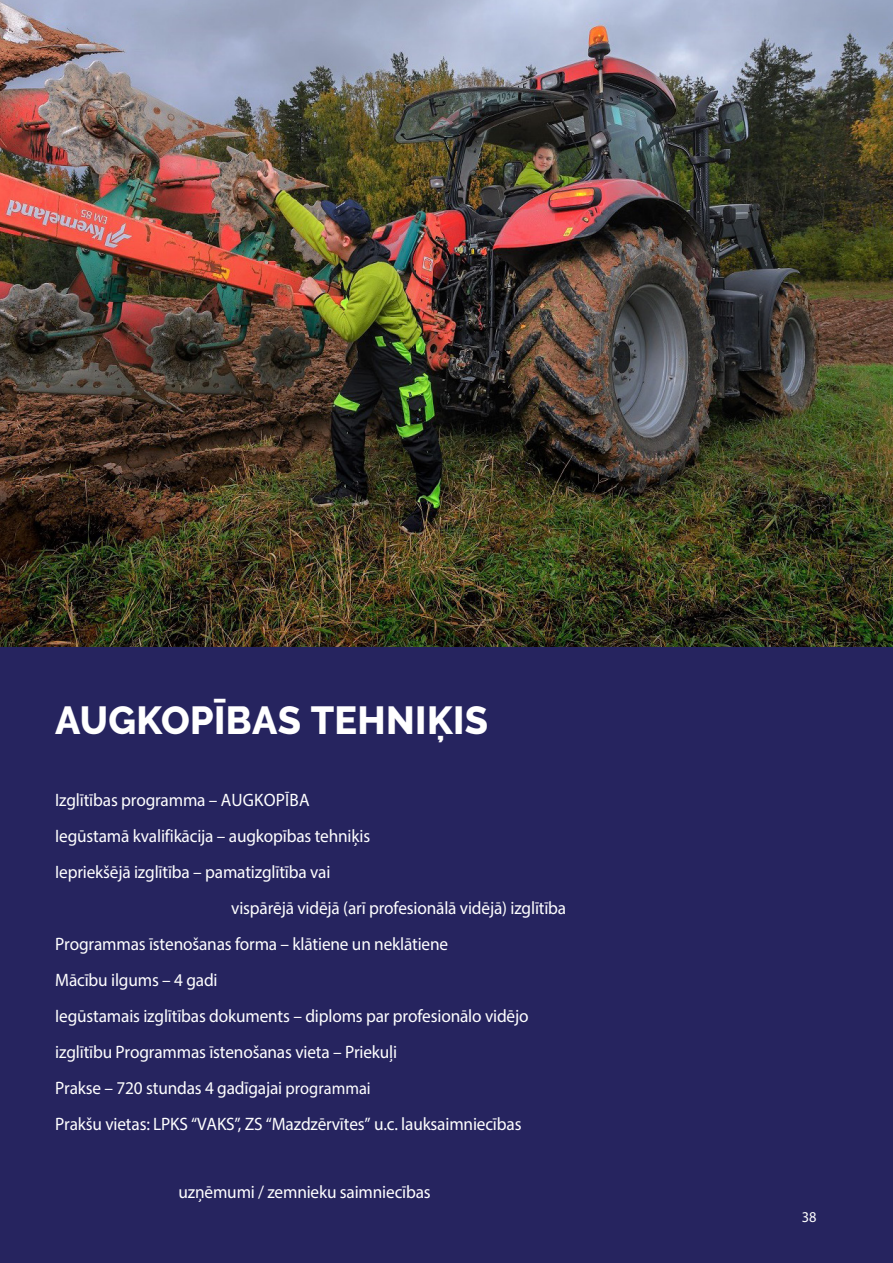
<style>
.page{position:relative;width:893px;height:1263px;background:#fff}
.page>*{position:absolute;margin:0;border:0;box-sizing:border-box;transform-origin:0 0}
.t1{font:800 39px "Raleway";letter-spacing:.01em;color:#fff}
.t2{font:18px "Myriad Pro";letter-spacing:-.01em;color:#fff;scale:.96 1}
.t3{font:15px "Myriad Pro";color:#fff;scale:.96 1}
.s1{font-size:17.25px}
</style>
<div class="page">
<div style="left:0;top:625px;width:893px;height:638px;background:#26245f"></div>
<img style="left:0;top:0;width:893px;height:647px">
<h1 class="t1" style="left:55px;top:698px;width:434px">AUGKOPĪBAS TEHNIĶIS</h1>
<p class="t2" style="left:55px;top:789px;width:266px">Izglītības programma – AUGKOPĪBA</p>
<p class="t2" style="left:55px;top:825px;width:330px">Iegūstamā kvalifikācija – augkopības tehniķis</p>
<p class="t2" style="left:55px;top:861px;width:288px">Iepriekšējā izglītība – pamatizglītība vai</p>
<p class="t2" style="left:231px;top:897px;width:350px">vispārējā vidējā (arī profesionālā vidējā) izglītība</p>
<p class="t2" style="left:55px;top:933px;width:411px">Programmas īstenošanas forma – klātiene un neklātiene</p>
<p class="t2" style="left:55px;top:969px;width:171px">Mācību ilgums – 4 gadi</p>
<p class="t2" style="left:55px;top:1005px;width:495px">Iegūstamais izglītības dokuments – diploms par profesionālo vidējo</p>
<p class="t2" style="left:55px;top:1041px;width:358px">izglītību Programmas īstenošanas vieta – Priekuļi</p>
<p class="t2" style="left:55px;top:1077px;width:330px">Prakse – 720 stundas 4 gadīgajai <span class="s1">programmai</span></p>
<p class="t2" style="left:55px;top:1113px;width:487px">Prakšu vietas: LPKS “VAKS”, ZS “Mazdzērvītes” u.c. lauksaimniecības</p>
<p class="t2" style="left:179px;top:1180px;width:264px">uzņēmumi / zemnieku saimniecības</p>
<p class="t3" style="left:802px;top:1208px;width:17px">38</p>
</div>
